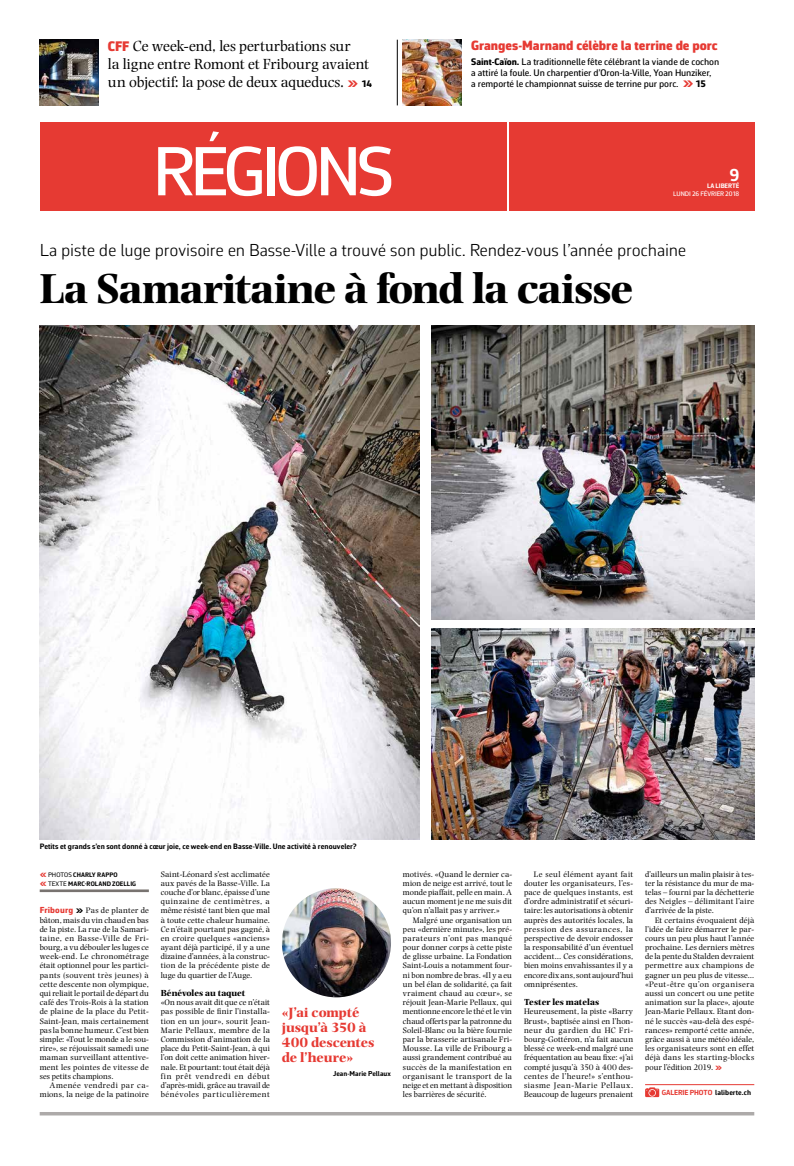
<style>
.page{position:relative;width:794px;height:1166px;background:#fff}
.page>*{position:absolute;margin:0;border:0;box-sizing:border-box;transform-origin:0 0}
.t1{font:500 70px "Corbeau Pro";letter-spacing:-.06em;color:#fff}
.t2{font:700 43.75px "Photina MT Std";letter-spacing:-.03em;color:#000}
.t3{font:300 17.5px "Corbeau Pro";letter-spacing:-.01em;color:#000}
.t4{font:700 17.5px "Corbeau Pro";color:#fff}
.t5{font:15.31px/18.1px "Photina MT Std";letter-spacing:-.005em;color:#000}
.t6{font:700 14px/14.9px "Photina MT Std";letter-spacing:-.01em;color:#e63a33}
.t7{font:900 13.56px "Corbeau Pro";color:#e63a33}
.t8{font:500 9.62px/11px "Corbeau Pro";color:#000}
.t9{font:800 9.62px "Corbeau Pro";color:#000}
.t10{font:700 9.19px "Photina MT Std";letter-spacing:-.005em;color:#000}
.t11{font:800 8.84px "Corbeau Pro";letter-spacing:.02em;color:#e63a33}
.t12{font:8.31px/9.2px "Photina MT Std";letter-spacing:.015em;color:#000;text-align:justify}
.t13{font:8.31px/9.2px "Photina MT Std";letter-spacing:.035em;color:#000;text-align:right}
.t14{font:700 7.88px "Corbeau Pro";letter-spacing:.005em;color:#000}
.t15{font:700 7.44px "Corbeau Pro";letter-spacing:-.005em;color:#e63a33}
.t16{font:700 7.17px "Corbeau Pro";letter-spacing:.005em;color:#000}
.t17{font:700 6.56px/9.2px "Corbeau Pro";letter-spacing:.01em;color:#000}
.t18{font:500 6.56px "Corbeau Pro";letter-spacing:-.02em;color:#fff}
.t19{font:700 6.56px "Corbeau Pro";letter-spacing:-.01em;color:#fff}
.s1{font-family:"Corbeau Pro";font-weight:900;font-size:14px;color:#e63a33}
.s2{font-family:"Corbeau Pro";font-weight:800;font-size:9.62px}
.s3{font-weight:800}
.s4{font-weight:400}
.s5{color:#000}
</style>
<div class="page">
<div style="left:40px;top:123px;width:466px;height:88px;background:#e63a33"></div>
<div style="left:509px;top:123px;width:245px;height:88px;background:#e63a33"></div>
<hr style="left:397px;top:40px;width:1px;height:65px;background:#000">
<hr style="left:40px;top:1112px;width:714px;height:3px;background:#adaaa9">
<hr style="left:40px;top:889px;width:109px;height:3px;background:#787370">
<svg style="left:645px;top:1087px;width:14px;height:10px"></svg>
<hr style="left:645px;top:1084px;width:109px;height:1px;background:#e63a33">
<img style="left:40px;top:325px;width:379px;height:515px">
<img style="left:431px;top:325px;width:323px;height:294px">
<img style="left:431px;top:628px;width:323px;height:212px">
<img style="left:40px;top:40px;width:58px;height:65px">
<img style="left:403px;top:40px;width:58px;height:65px">
<img style="left:282px;top:888px;width:109px;height:109px;border-radius:55px">
<h3 class="t5" style="left:108px;top:37px;width:266px"><span class="s1">CFF</span> Ce week-end, les perturbations sur<br>la ligne entre Romont et Fribourg avaient un objectif: la pose de deux aqueducs. <span class="s2">14</span></h3>
<h3 class="t7" style="left:471px;top:36px;width:248px">Granges-Marnand célèbre la terrine de porc</h3>
<p class="t8" style="left:471px;top:56px;width:250px"><span class="s3">Saint-Caïon.</span> La traditionnelle fête célébrant la viande de cochon a attiré la foule. Un charpentier d’Oron-la-Ville, Yoan Hunziker,<br>a remporté le championnat suisse de terrine pur porc.</p>
<p class="t9" style="left:695px;top:77px;width:12px">15</p>
<h1 class="t1" style="left:153px;top:124px;width:243px">Régions</h1>
<h3 class="t4" style="left:729px;top:163px;width:12px">9</h3>
<p class="t19" style="left:707px;top:182px;width:34px">LA LIBERTÉ</p>
<p class="t18" style="left:673px;top:190px;width:68px">LUNDI 26 FÉVRIER 2018</p>
<h3 class="t3" style="left:40px;top:238px;width:648px">La piste de luge provisoire en Basse-Ville a trouvé son public. Rendez-vous l’année prochaine</h3>
<h2 class="t2" style="left:40px;top:263px;width:595px">La Samaritaine à fond la caisse</h2>
<p class="t14" style="left:40px;top:841px;width:318px">Petits et grands s’en sont donné à cœur joie, ce week-end en Basse-Ville. Une activité à renouveler?</p>
<p class="t17" style="left:48px;top:869px;width:90px"><span class="s4">PHOTOS</span> CHARLY RAPPO<br><span class="s4">TEXTE</span> MARC-ROLAND ZOELLIG</p>
<p class="t11" style="left:40px;top:904px;width:35px">Fribourg</p>
<p class="t12" style="left:40px;top:906px;width:111px;text-indent:46px">Pas de planter de bâton, mais du vin chaud en bas de la piste. La rue de la Samari&shy;taine, en Basse-Ville de Fri&shy;bourg, a vu débouler les luges ce week-end. Le chronométrage était optionnel pour les partici&shy;pants (souvent très jeunes) à cette descente non olympique, qui reliait le portail de départ du café des Trois-Rois à la station de plaine de la place du Petit-Saint-Jean, mais certainement pas la bonne humeur. C’est bien simple: «Tout le monde a le sou&shy;rire», se réjouissait samedi une maman surveillant attentive&shy;ment les pointes de vitesse de ses petits champions.</p>
<p class="t13" style="left:40px;top:1080px;width:111px">Amenée vendredi par ca&shy;mions, la neige de la patinoire</p>
<p class="t12" style="left:161px;top:869px;width:111px">Saint-Léonard s’est acclimatée aux pavés de la Basse-Ville. La couche d’or blanc, épaisse d’une quinzaine de centimètres, a même résisté tant bien que mal à toute cette chaleur humaine.<br>Ce n’était pourtant pas gagné, à en croire quelques «anciens» ayant déjà participé, il y a une dizaine d’années, à la construc&shy;tion de la précédente piste de luge du quartier de l’Auge.</p>
<p class="t10" style="left:161px;top:987px;width:86px">Bénévoles au taquet</p>
<p class="t12" style="left:161px;top:998px;width:111px">«On nous avait dit que ce n’était pas possible de finir l’installa&shy;tion en un jour», sourit Jean-Marie Pellaux, membre de la Commission d’animation de la place du Petit-Saint-Jean, à qui l’on doit cette animation hiver&shy;nale. Et pourtant: tout était déjà fin prêt vendredi en début d’après-midi, grâce au travail de bénévoles particulièrement</p>
<h3 class="t6" style="left:282px;top:1005px;width:94px">«J’ai compté jusqu’à 350 à<br>400 descentes de l’heure»</h3>
<p class="t16" style="left:333px;top:1069px;width:59px">Jean-Marie Pellaux</p>
<p class="t12" style="left:403px;top:869px;width:111px">motivés. «Quand le dernier ca&shy;mion de neige est arrivé, tout le monde piaffait, pelle en main. A aucun moment je ne me suis dit qu’on n’allait pas y arriver.»</p>
<p class="t12" style="left:403px;top:915px;width:111px;text-indent:10px">Malgré une organisation un peu «dernière minute», les pré&shy;parateurs n’ont pas manqué pour donner corps à cette piste de glisse urbaine. La Fondation Saint-Louis a notamment four&shy;ni bon nombre de bras. «Il y a eu un bel élan de solidarité, ça fait vraiment chaud au cœur», se réjouit Jean-Marie Pellaux, qui mentionne encore le thé et le vin chaud offerts par la patronne du Soleil-Blanc ou la bière fournie par la brasserie artisanale Fri-Mousse. La ville de Fribourg a aussi grandement contribué au succès de la manifestation en organisant le transport de la neige et en mettant à disposition les barrières de sécurité.</p>
<p class="t12" style="left:524px;top:869px;width:111px;text-indent:10px">Le seul élément ayant fait douter les organisateurs, l’es&shy;pace de quelques instants, est d’ordre administratif et sécuri&shy;taire: les autorisations à obtenir auprès des autorités locales, la pression des assurances, la perspective de devoir endosser la responsabilité d’un éventuel accident… Ces considérations, bien moins envahissantes il y a encore dix ans, sont aujourd’hui omniprésentes.</p>
<p class="t10" style="left:524px;top:997px;width:77px">Tester les matelas</p>
<p class="t12" style="left:524px;top:1007px;width:111px">Heureusement, la piste «Barry Brust», baptisée ainsi en l’hon&shy;neur du gardien du HC Fri&shy;bourg-Gottéron, n’a fait aucun blessé ce week-end malgré une fréquentation au beau fixe: «j’ai compté jusqu’à 350 à 400 des&shy;centes de l’heure!» s’enthou&shy;siasme Jean-Marie Pellaux.<br>Beaucoup de lugeurs prenaient</p>
<p class="t12" style="left:645px;top:869px;width:111px">d’ailleurs un malin plaisir à tes&shy;ter la résistance du mur de ma&shy;telas – fourni par la déchetterie des Neigles – délimitant l’aire d’arrivée de la piste.</p>
<p class="t12" style="left:645px;top:915px;width:111px;text-indent:10px">Et certains évoquaient déjà l’idée de faire démarrer le par&shy;cours un peu plus haut l’année prochaine. Les derniers mètres de la pente du Stalden devraient permettre aux champions de gagner un peu plus de vitesse… «Peut-être qu’on organisera aussi un concert ou une petite animation sur la place», ajoute Jean-Marie Pellaux. Etant don&shy;né le succès «au-delà des espé&shy;rances» remporté cette année, grâce aussi à une météo idéale, les organisateurs sont en effet déjà dans les starting-blocks pour l’édition 2019.</p>
<p class="t15" style="left:661px;top:1088px;width:91px">GALERIE PHOTO <span class="s5">laliberte.ch</span></p>
</div>
